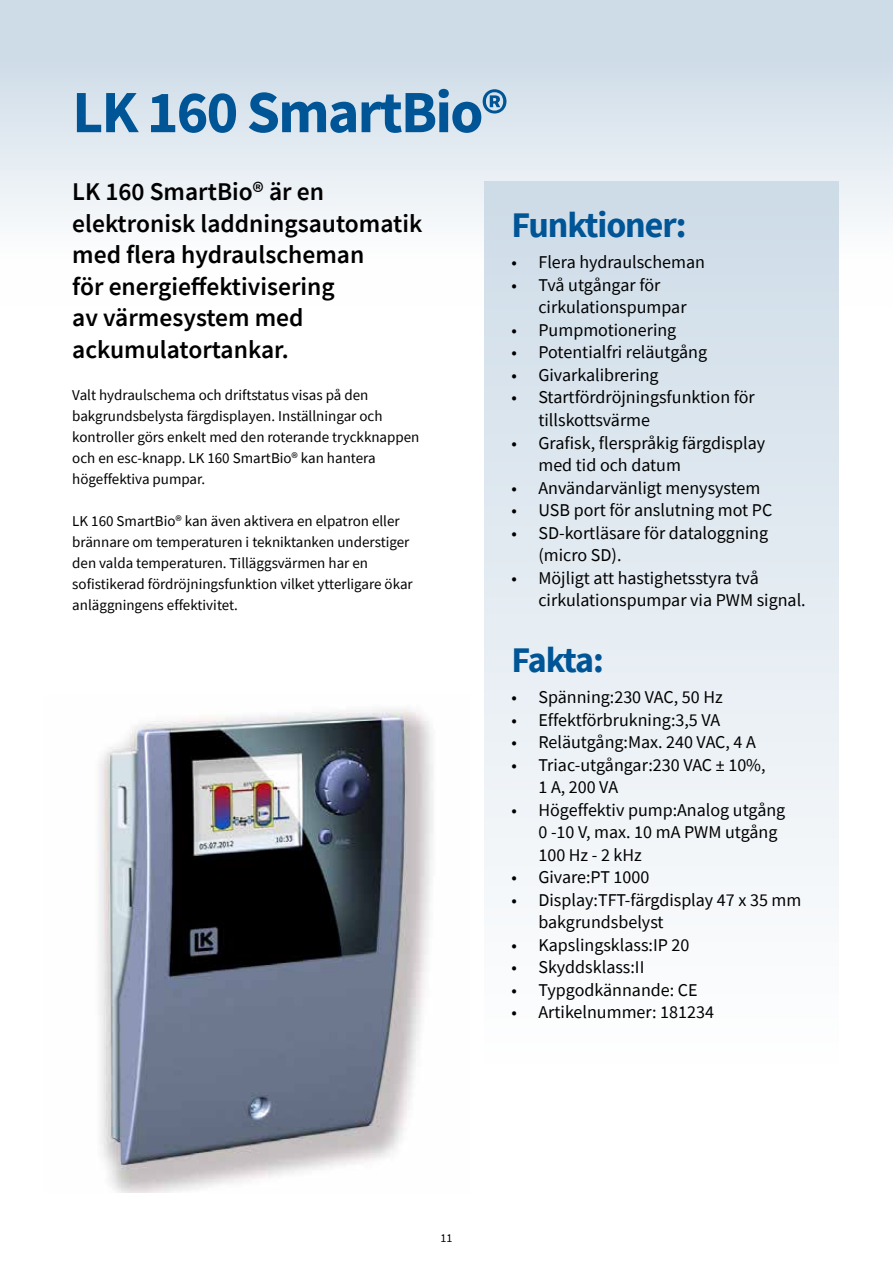
<style>
.page{position:relative;width:893px;height:1263px;background:#fff}
.page>*{position:absolute;margin:0;border:0;box-sizing:border-box;transform-origin:0 0}
.t1{font:700 60px "Source Sans Pro";letter-spacing:-.03em;color:#005596}
.t2{font:700 36px "Source Sans Pro";letter-spacing:-.03em;color:#005596}
.t3{font:600 25.5px/31.5px "Source Sans Pro";color:#000}
.t4{font:18px/22.5px "Source Sans Pro";color:#000}
.t5{font:15px/21px "Source Sans Pro";color:#000}
.t6{font:12px "Source Sans Pro";color:#000}
</style>
<div class="page">
<div style="left:0;top:0;width:893px;height:306px;background:linear-gradient(to bottom,#c6d6e4,#fff)"></div>
<img style="left:98px;top:709px;width:335px;height:484px">
<div style="left:485px;top:181px;width:354px;height:882px;background:linear-gradient(to bottom,#cddbe7,#fefefe)"></div>
<h1 class="t1" style="left:72px;top:72px;width:438px">LK 160 SmartBio®</h1>
<h3 class="t3" style="left:72px;top:176px;width:352px">LK 160 SmartBio® är en elektronisk laddningsautomatik med flera hydraulscheman<br>för energieffektivisering<br>av värmesystem med ackumulatortankar.</h3>
<p class="t5" style="left:72px;top:384px;width:349px">Valt hydraulschema och driftstatus visas på den bakgrundsbelysta färgdisplayen. Inställningar och kontroller görs enkelt med den roterande tryckknappen och en esc-knapp. LK 160 SmartBio® kan hantera högeffektiva pumpar.</p>
<p class="t5" style="left:72px;top:510px;width:342px">LK 160 SmartBio® kan även aktivera en elpatron eller brännare om temperaturen i tekniktanken understiger den valda temperaturen. Tilläggsvärmen har en sofistikerad fördröjningsfunktion vilket ytterligare ökar anläggningens effektivitet.</p>
<h2 class="t2" style="left:511px;top:201px;width:177px">Funktioner:</h2>
<p class="t4" style="left:511px;top:251px;width:195px">• Flera hydraulscheman</p>
<p class="t4" style="left:538px;top:274px;width:150px;text-indent:-27px">• Två utgångar för cirkulationspumpar</p>
<p class="t4" style="left:511px;top:319px;width:166px">• Pumpmotionering</p>
<p class="t4" style="left:511px;top:341px;width:197px">• Potentialfri reläutgång</p>
<p class="t4" style="left:511px;top:364px;width:149px">• Givarkalibrering</p>
<p class="t4" style="left:538px;top:386px;width:218px;text-indent:-27px">• Startfördröjningsfunktion för tillskottsvärme</p>
<p class="t4" style="left:538px;top:431px;width:228px;text-indent:-27px">• Grafisk, flerspråkig färgdisplay med tid och datum</p>
<p class="t4" style="left:511px;top:476px;width:251px">• Användarvänligt menysystem</p>
<p class="t4" style="left:511px;top:499px;width:262px">• USB port för anslutning mot PC</p>
<p class="t4" style="left:538px;top:521px;width:231px;text-indent:-27px">• SD-kortläsare för dataloggning (micro SD).</p>
<p class="t4" style="left:538px;top:566px;width:269px;text-indent:-27px">• Möjligt att hastighetsstyra två cirkulationspumpar via PWM signal.</p>
<h2 class="t2" style="left:511px;top:635px;width:94px">Fakta:</h2>
<p class="t4" style="left:511px;top:686px;width:213px">• Spänning:230 VAC, 50 Hz</p>
<p class="t4" style="left:511px;top:708px;width:210px">• Effektförbrukning:3,5 VA</p>
<p class="t4" style="left:511px;top:731px;width:246px">• Reläutgång:Max. 240 VAC, 4 A</p>
<p class="t4" style="left:538px;top:753px;width:229px;text-indent:-27px">• Triac-utgångar:230 VAC ± 10%,<br>1 A, 200 VA</p>
<p class="t4" style="left:538px;top:798px;width:248px;text-indent:-27px">• Högeffektiv pump:Analog utgång<br>0 -10 V, max. 10 mA PWM utgång<br>100 Hz - 2 kHz</p>
<p class="t4" style="left:511px;top:866px;width:139px">• Givare:PT 1000</p>
<p class="t4" style="left:538px;top:888px;width:264px;text-indent:-27px">• Display:TFT-färgdisplay 47 x 35 mm bakgrundsbelyst</p>
<p class="t4" style="left:511px;top:933px;width:180px">• Kapslingsklass:IP 20</p>
<p class="t4" style="left:511px;top:956px;width:134px">• Skyddsklass:II</p>
<p class="t4" style="left:511px;top:978px;width:188px">• Typgodkännande: CE</p>
<p class="t4" style="left:511px;top:1001px;width:204px">• Artikelnummer: 181234</p>
<p class="t6" style="left:440px;top:1230px;width:13px">11</p>
</div>
